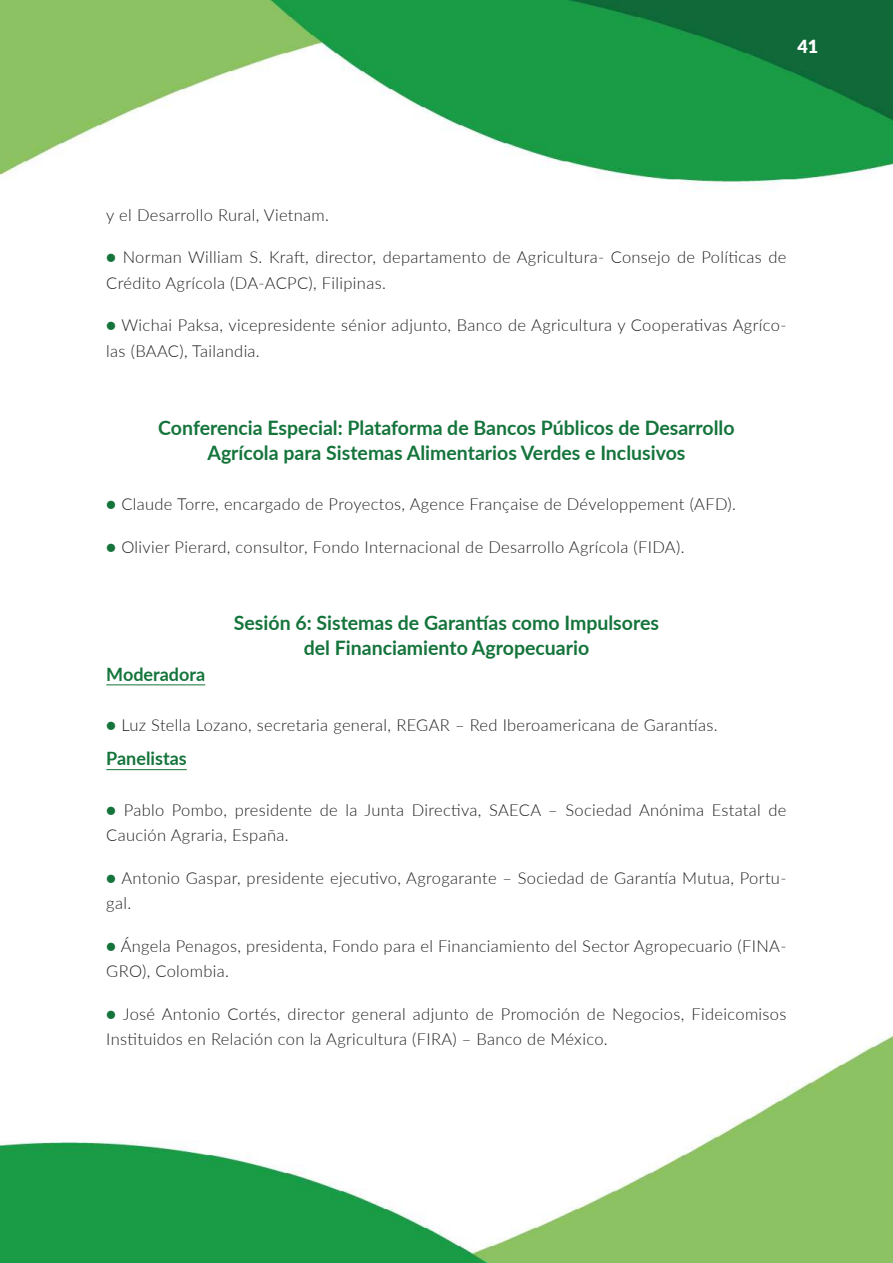
<style>
.page{position:relative;width:893px;height:1263px;background:#fff}
.page>*{position:absolute;margin:0;border:0;box-sizing:border-box;transform-origin:0 0}
.t1{font:700 19.95px/25.2px "Lato";color:#14743b;text-align:center}
.t2{font:700 18.3px "Lato";color:#14743b}
.t3{font:800 18px "Lato";color:#fff}
.t4{font:300 16.5px/25.5px "Lato";letter-spacing:.02em;color:#202124}
.s1{font-weight:700;color:#14743b}
</style>
<div class="page">
<img style="left:0;top:0;width:893px;height:1263px">
<hr style="left:106px;top:684px;width:99px;height:1px;background:#14743b">
<hr style="left:106px;top:769px;width:81px;height:1px;background:#14743b">
<p class="t3" style="left:797px;top:33px;width:22px">41</p>
<p class="t4" style="left:106px;top:202px;width:224px">y el Desarrollo Rural, Vietnam.</p>
<p class="t4" style="left:106px;top:244px;width:682px"><span class="s1">●</span> Norman William S. Kraft, director, departamento de Agricultura- Consejo de Políticas de<br>Crédito Agrícola (DA-ACPC), Filipinas.</p>
<p class="t4" style="left:106px;top:312px;width:682px"><span class="s1">●</span> Wichai Paksa, vicepresidente sénior adjunto, Banco de Agricultura y Cooperativas Agríco&shy;las (BAAC), Tailandia.</p>
<p class="t1" style="left:158px;top:414px;width:578px">Conferencia Especial: Plataforma de Bancos Públicos de Desarrollo<br>Agrícola para Sistemas Alimentarios Verdes e Inclusivos</p>
<p class="t4" style="left:106px;top:491px;width:631px"><span class="s1">●</span> Claude Torre, encargado de Proyectos, Agence Française de Développement (AFD).</p>
<p class="t4" style="left:106px;top:533px;width:580px"><span class="s1">●</span> Olivier Pierard, consultor, Fondo Internacional de Desarrollo Agrícola (FIDA).</p>
<p class="t1" style="left:234px;top:609px;width:427px">Sesión 6: Sistemas de Garantías como Impulsores del Financiamiento Agropecuario</p>
<p class="t2" style="left:106px;top:660px;width:100px">Moderadora</p>
<p class="t4" style="left:106px;top:712px;width:613px"><span class="s1">●</span> Luz Stella Lozano, secretaria general, REGAR – Red Iberoamericana de Garantías.</p>
<p class="t2" style="left:106px;top:745px;width:82px">Panelistas</p>
<p class="t4" style="left:106px;top:796px;width:682px"><span class="s1">●</span> Pablo Pombo, presidente de la Junta Directiva, SAECA – Sociedad Anónima Estatal de<br>Caución Agraria, España.</p>
<p class="t4" style="left:106px;top:864px;width:682px"><span class="s1">●</span> Antonio Gaspar, presidente ejecutivo, Agrogarante – Sociedad de Garantía Mutua, Portu&shy;gal.</p>
<p class="t4" style="left:106px;top:932px;width:682px"><span class="s1">●</span> Ángela Penagos, presidenta, Fondo para el Financiamiento del Sector Agropecuario (FINA-<br>GRO), Colombia.</p>
<p class="t4" style="left:106px;top:1000px;width:682px"><span class="s1">●</span> José Antonio Cortés, director general adjunto de Promoción de Negocios, Fideicomisos<br>Instituidos en Relación con la Agricultura (FIRA) – Banco de México.</p>
</div>
